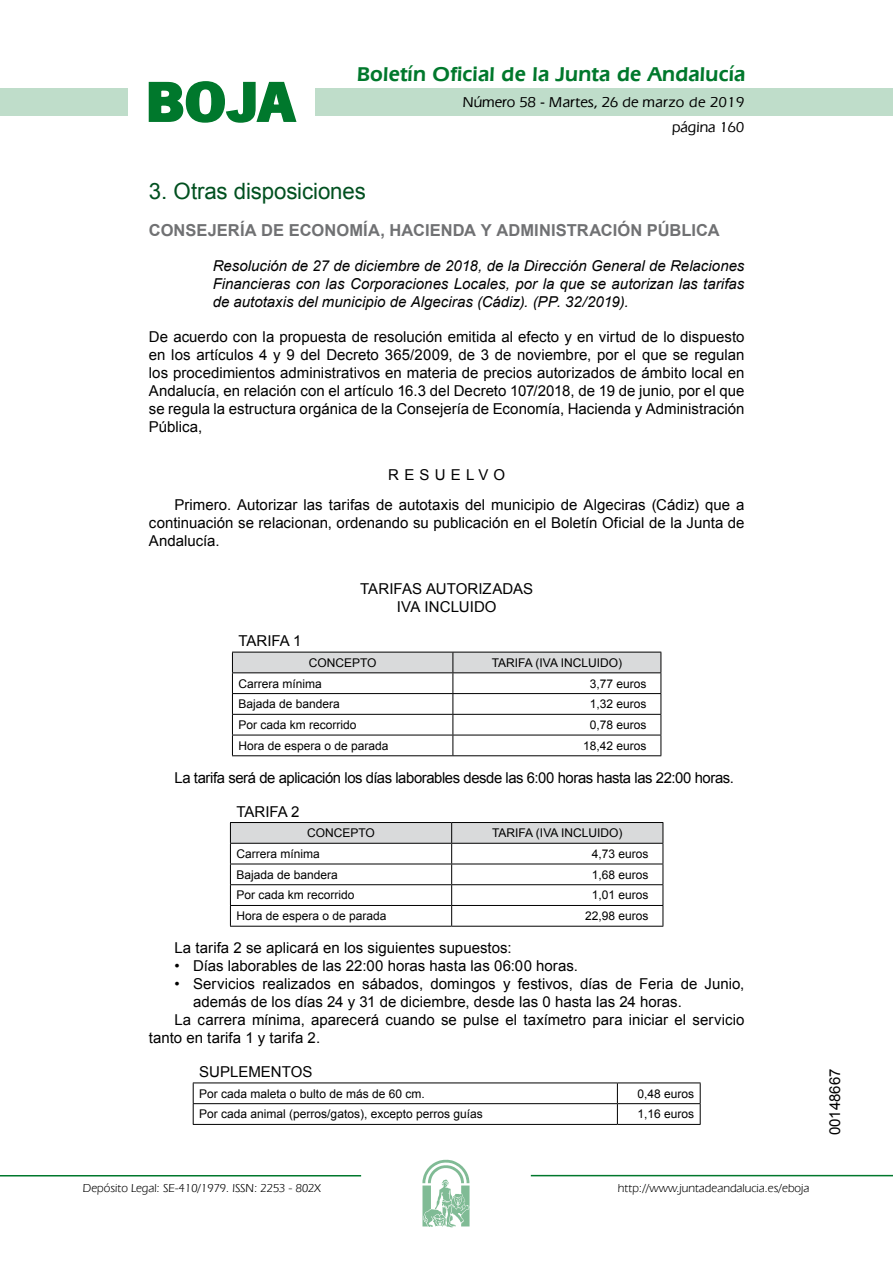
<style>
.page{position:relative;width:893px;height:1263px;background:#fff}
.page>*{position:absolute;margin:0;border:0;box-sizing:border-box;transform-origin:0 0}
.t1{font:700 57.75px "News Got T";color:#00782c;scale:1.14 1}
.t2{font:22.5px "Arial";letter-spacing:-.005em;color:#00501f}
.t3{font:600 21px "Eras IT Cby BT";letter-spacing:.01em;color:#00782c}
.t4{font:700 16.5px "Arial";letter-spacing:.005em;color:#707173}
.t5{font:15px/18px "Arial";color:#000}
.t6{font:italic 15px/18px "Arial";color:#000;text-align:justify}
.t7{font:15px "Arial";letter-spacing:-.025em;color:#000}
.t8{font:500 15px/24.5px "Eras IT Cby BT";color:#000;text-align:right}
.t9{font:12px "Arial";color:#000}
.t10{font:12px "Eras IT Cby BT";color:#000}
</style>
<div class="page">
<div style="left:315px;top:88px;width:577px;height:28px;background:#bfddca"></div>
<div style="left:0;top:88px;width:128px;height:28px;background:#bfddca"></div>
<hr style="left:0;top:1175px;width:361px;height:2px;background:#00782c">
<svg style="left:422px;top:1159px;width:47px;height:68px"></svg>
<hr style="left:531px;top:1175px;width:361px;height:1px;background:#00782c">
<svg style="left:148px;top:81px;width:149px;height:42px"></svg>
<svg style="left:232px;top:653px;width:429px;height:102px"></svg>
<hr style="left:232px;top:755px;width:221px;height:1px;background:#000">
<hr style="left:453px;top:755px;width:208px;height:1px;background:#000">
<hr style="left:232px;top:652px;width:221px;height:1px;background:#000">
<hr style="left:453px;top:652px;width:208px;height:1px;background:#000">
<svg style="left:230px;top:823px;width:433px;height:103px"></svg>
<hr style="left:230px;top:926px;width:221px;height:1px;background:#000">
<hr style="left:451px;top:926px;width:212px;height:1px;background:#000">
<hr style="left:230px;top:822px;width:221px;height:1px;background:#000">
<hr style="left:451px;top:822px;width:212px;height:1px;background:#000">
<hr style="left:193px;top:1103px;width:424px;height:1px;background:#000">
<svg style="left:193px;top:1084px;width:1px;height:40px"></svg>
<hr style="left:617px;top:1103px;width:83px;height:1px;background:#000">
<svg style="left:617px;top:1084px;width:1px;height:40px"></svg>
<svg style="left:699px;top:1084px;width:1px;height:40px"></svg>
<hr style="left:193px;top:1124px;width:424px;height:1px;background:#000">
<hr style="left:617px;top:1124px;width:83px;height:1px;background:#000">
<hr style="left:193px;top:1083px;width:424px;height:1px;background:#000">
<hr style="left:617px;top:1083px;width:83px;height:1px;background:#000">
<h1 class="t1" style="left:145px;top:68px;width:133px">BOJA</h1>
<h3 class="t3" style="left:357px;top:62px;width:390px">Boletín Oficial de la Junta de Andalucía</h3>
<p class="t8" style="left:463px;top:90px;width:283px">Número 58 - Martes, 26 de marzo de 2019 página 160</p>
<h2 class="t2" style="left:149px;top:177px;width:218px">3. Otras disposiciones</h2>
<p class="t4" style="left:149px;top:219px;width:572px">CONSEJERÍA DE ECONOMÍA, HACIENDA Y ADMINISTRACIÓN PÚBLICA</p>
<p class="t6" style="left:213px;top:257px;width:533px">Resolución de 27 de diciembre de 2018, de la Dirección General de Relaciones Financieras con las Corporaciones Locales, por la que se autorizan las tarifas de autotaxis del municipio de Algeciras (Cádiz). (PP. 32/2019).</p>
<p class="t5" style="left:149px;top:328px;width:597px;text-align:justify">De acuerdo con la propuesta de resolución emitida al efecto y en virtud de lo dispuesto en los artículos 4 y 9 del Decreto 365/2009, de 3 de noviembre, por el que se regulan los procedimientos administrativos en materia de precios autorizados de ámbito local en Andalucía, en relación con el artículo 16.3 del Decreto 107/2018, de 19 de junio, por el que se regula la estructura orgánica de la Consejería de Economía, Hacienda y Administración Pública,</p>
<p class="t5" style="left:174px;top:459px;width:571px;line-height:30.8px;text-indent:214px">RESUELVO<br>Primero. Autorizar las tarifas de autotaxis del municipio de Algeciras (Cádiz) que a</p>
<p class="t5" style="left:149px;top:514px;width:597px">continuación se relacionan, ordenando su publicación en el Boletín Oficial de la Junta de<br>Andalucía.</p>
<p class="t5" style="left:360px;top:580px;width:174px;text-align:center">TARIFAS AUTORIZADAS<br>IVA INCLUIDO</p>
<p class="t5" style="left:238px;top:632px;width:65px">TARIFA 1</p>
<p class="t9" style="left:309px;top:655px;width:69px">CONCEPTO</p>
<p class="t9" style="left:492px;top:655px;width:132px">TARIFA (IVA INCLUIDO)</p>
<p class="t9" style="left:238px;top:676px;width:85px">Carrera mínima</p>
<p class="t9" style="left:589px;top:676px;width:58px">3,77 euros</p>
<p class="t9" style="left:238px;top:696px;width:103px">Bajada de bandera</p>
<p class="t9" style="left:589px;top:696px;width:58px">1,32 euros</p>
<p class="t9" style="left:238px;top:717px;width:120px">Por cada km recorrido</p>
<p class="t9" style="left:589px;top:717px;width:58px">0,78 euros</p>
<p class="t9" style="left:238px;top:738px;width:152px">Hora de espera o de parada</p>
<p class="t9" style="left:583px;top:738px;width:65px">18,42 euros</p>
<p class="t7" style="left:174px;top:768px;width:561px">La tarifa será de aplicación los días laborables desde las 6:00 horas hasta las 22:00 horas.</p>
<p class="t5" style="left:236px;top:802px;width:65px">TARIFA 2</p>
<p class="t9" style="left:307px;top:825px;width:69px">CONCEPTO</p>
<p class="t9" style="left:492px;top:825px;width:132px">TARIFA (IVA INCLUIDO)</p>
<p class="t9" style="left:236px;top:846px;width:85px">Carrera mínima</p>
<p class="t9" style="left:591px;top:846px;width:58px">4,73 euros</p>
<p class="t9" style="left:236px;top:867px;width:103px">Bajada de bandera</p>
<p class="t9" style="left:591px;top:867px;width:58px">1,68 euros</p>
<p class="t9" style="left:236px;top:887px;width:120px">Por cada km recorrido</p>
<p class="t9" style="left:591px;top:887px;width:58px">1,01 euros</p>
<p class="t9" style="left:236px;top:908px;width:152px">Hora de espera o de parada</p>
<p class="t9" style="left:585px;top:908px;width:65px">22,98 euros</p>
<p class="t5" style="left:174px;top:939px;width:338px">La tarifa 2 se aplicará en los siguientes supuestos:</p>
<p class="t5" style="left:174px;top:957px;width:405px">• Días laborables de las 22:00 horas hasta las 06:00 horas.</p>
<p class="t5" style="left:174px;top:975px;width:571px">• Servicios realizados en sábados, domingos y festivos, días de Feria de Junio,</p>
<p class="t5" style="left:193px;top:993px;width:490px">además de los días 24 y 31 de diciembre, desde las 0 hasta las 24 horas.</p>
<p class="t5" style="left:174px;top:1011px;width:571px">La carrera mínima, aparecerá cuando se pulse el taxímetro para iniciar el servicio</p>
<p class="t5" style="left:149px;top:1029px;width:173px">tanto en tarifa 1 y tarifa 2.</p>
<p class="t5" style="left:199px;top:1063px;width:115px">SUPLEMENTOS</p>
<p class="t9" style="left:199px;top:1086px;width:227px">Por cada maleta o bulto de más de 60 cm.</p>
<p class="t9" style="left:637px;top:1086px;width:58px">0,48 euros</p>
<p class="t9" style="left:199px;top:1106px;width:285px">Por cada animal (perros/gatos), excepto perros guías</p>
<p class="t9" style="left:637px;top:1106px;width:58px">1,16 euros</p>
<p class="t10" style="left:83px;top:1181px;width:239px">Depósito Legal: SE-410/1979. ISSN: 2253 - 802X</p>
<p class="t10" style="left:618px;top:1181px;width:193px">http://www.juntadeandalucia.es/eboja</p>
<p class="t5" style="left:826px;top:1135px;width:68px;rotate:-90deg">00148667</p>
</div>
